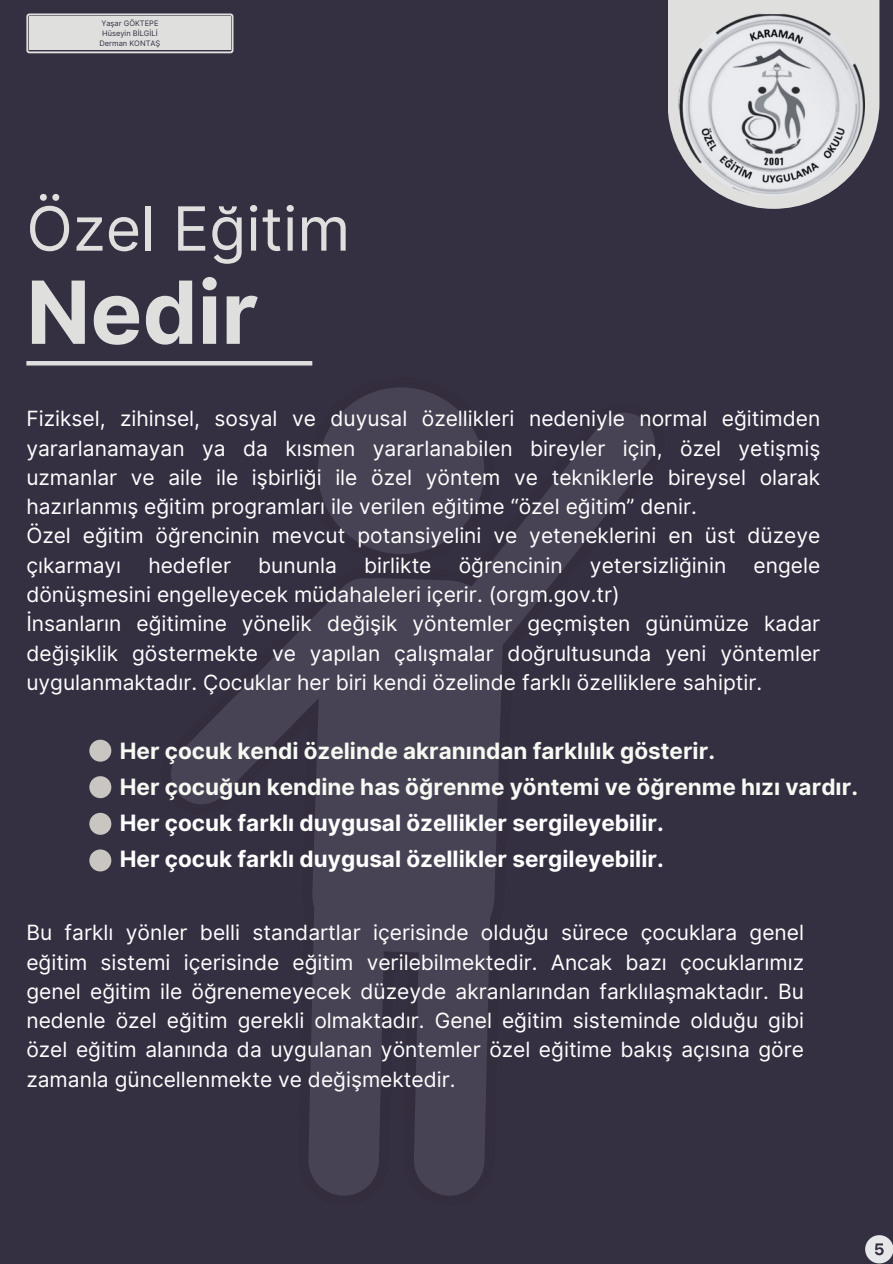
<style>
.page{position:relative;width:893px;height:1264px;background:#fff}
.page>*{position:absolute;margin:0;border:0;box-sizing:border-box;transform-origin:0 0}
.t1{font:700 87px "Inter";color:#dfdfde}
.t2{font:60.9px "Inter";color:#dfdfde}
.t3{font:700 22.5px "Inter";color:#f6faf3}
.t4{font:700 22.5px "Inter";color:#fff}
.t5{font:21px/29.2px "Inter";color:#fff;text-align:justify}
.t6{font:7.5px "Inter";color:#352f42}
</style>
<div class="page">
<div style="left:0;top:0;width:892px;height:1263px;background:#352f42"></div>
<hr style="left:26px;top:361px;width:286px;height:4px;background:#dfdfde">
<div style="left:89px;top:739px;width:22px;height:22px;background:#c9c6c1;border-radius:50%"></div>
<div style="left:89px;top:776px;width:22px;height:22px;background:#c9c6c1;border-radius:50%"></div>
<div style="left:89px;top:812px;width:22px;height:22px;background:#c9c6c1;border-radius:50%"></div>
<div style="left:89px;top:849px;width:22px;height:22px;background:#c9c6c1;border-radius:50%"></div>
<svg style="left:355px;top:387px;width:92px;height:15px"></svg>
<svg style="left:171px;top:402px;width:484px;height:794px"></svg>
<div style="left:26px;top:13px;width:207px;height:40px;background:linear-gradient(to right,#9b989f,#98959c);border-radius:3px"></div>
<svg style="left:28px;top:15px;width:203px;height:36px"></svg>
<div style="left:29px;top:16px;width:201px;height:34px;background:#dfdfde"></div>
<svg style="left:865px;top:1235px;width:27px;height:28px"></svg>
<svg style="left:668px;top:0;width:211px;height:209px;fill:#dfdfde"></svg>
<img style="left:679px;top:13px;width:185px;height:182px">
<p class="t6" style="left:101px;top:18px;width:59px">Yaşar GÖKTEPE</p>
<p class="t6" style="left:102px;top:28px;width:57px">Hüseyin BİLGİLİ</p>
<p class="t6" style="left:99px;top:38px;width:62px">Derman KONTAŞ</p>
<p class="t2" style="left:26px;top:192px;width:325px">Özel Eğitim</p>
<p class="t1" style="left:26px;top:260px;width:234px">Nedir</p>
<p class="t5" style="left:26px;top:404px;width:795px">Fiziksel, zihinsel, sosyal ve duyusal özellikleri nedeniyle normal eğitimden yararlanamayan ya da kısmen yararlanabilen bireyler için, özel yetişmiş uzmanlar ve aile ile işbirliği ile özel yöntem ve tekniklerle bireysel olarak hazırlanmış eğitim programları ile verilen eğitime “özel eğitim” denir.</p>
<p class="t5" style="left:26px;top:521px;width:795px">Özel eğitim öğrencinin mevcut potansiyelini ve yeteneklerini en üst düzeye çıkarmayı</p>
<p class="t5" style="left:148px;top:550px;width:84px">hedefler</p>
<p class="t5" style="left:258px;top:550px;width:80px">bununla</p>
<p class="t5" style="left:364px;top:550px;width:69px">birlikte</p>
<p class="t5" style="left:458px;top:550px;width:106px">öğrencinin</p>
<p class="t5" style="left:590px;top:550px;width:138px">yetersizliğinin</p>
<p class="t5" style="left:753px;top:550px;width:68px">engele</p>
<p class="t5" style="left:26px;top:579px;width:595px">dönüşmesini engelleyecek müdahaleleri içerir. (orgm.gov.tr)</p>
<p class="t5" style="left:26px;top:609px;width:795px">İnsanların eğitimine yönelik değişik yöntemler geçmişten günümüze kadar değişiklik göstermekte ve yapılan çalışmalar doğrultusunda yeni yöntemler uygulanmaktadır. Çocuklar her biri kendi özelinde farklı özelliklere sahiptir.</p>
<p class="t3" style="left:120px;top:737px;width:596px">Her çocuk kendi özelinde akranından farklılık gösterir.</p>
<p class="t3" style="left:120px;top:773px;width:739px">Her çocuğun kendine has öğrenme yöntemi ve öğrenme hızı vardır.</p>
<p class="t4" style="left:120px;top:809px;width:545px">Her çocuk farklı duygusal özellikler sergileyebilir.</p>
<p class="t4" style="left:120px;top:845px;width:545px">Her çocuk farklı duygusal özellikler sergileyebilir.</p>
<p class="t5" style="left:26px;top:918px;width:779px">Bu farklı yönler belli standartlar içerisinde olduğu sürece çocuklara genel eğitim sistemi içerisinde eğitim verilebilmektedir. Ancak bazı çocuklarımız genel eğitim ile öğrenemeyecek düzeyde akranlarından farklılaşmaktadır. Bu nedenle özel eğitim gerekli olmaktadır. Genel eğitim sisteminde olduğu gibi özel eğitim alanında da uygulanan yöntemler özel eğitime bakış açısına göre zamanla güncellenmekte ve değişmektedir.</p>
</div>
